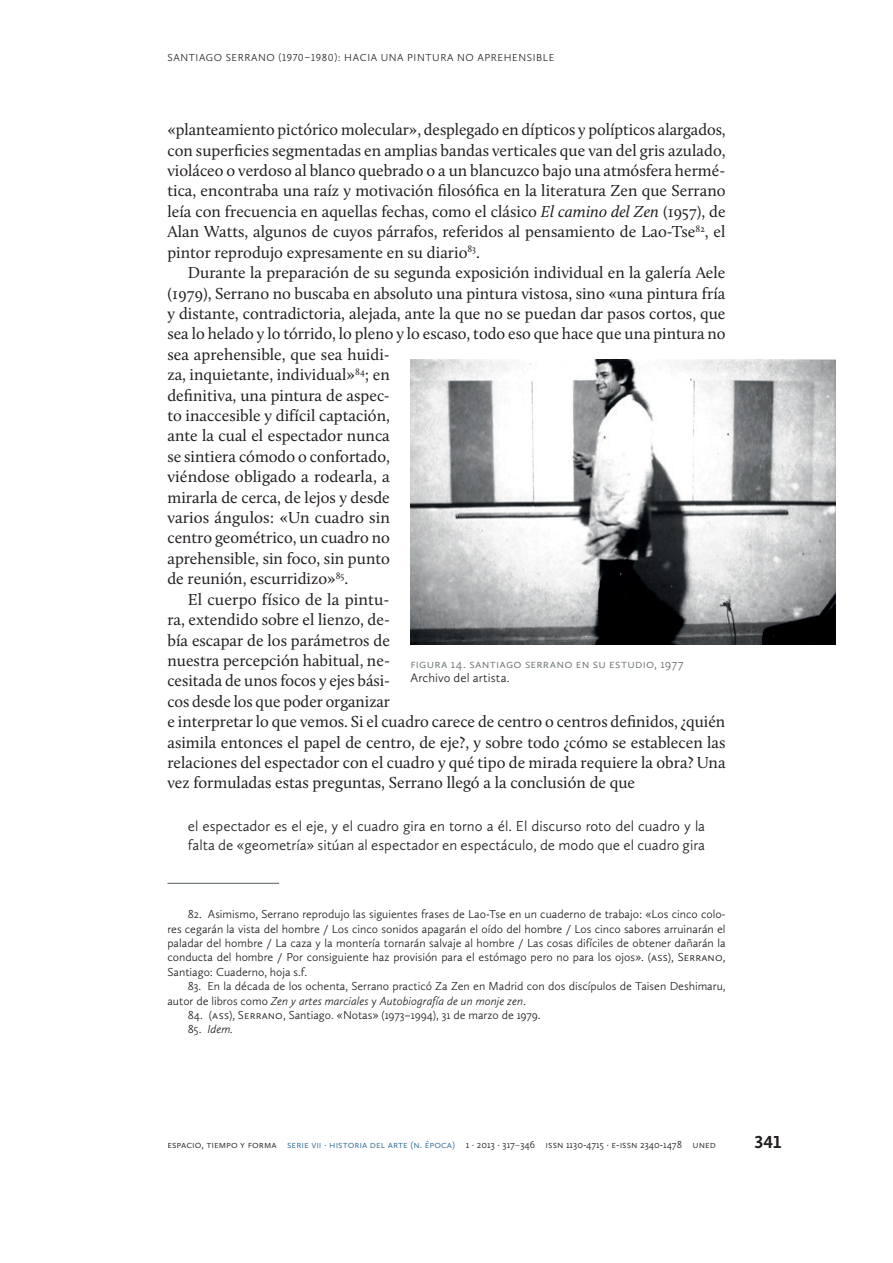
<style>
.page{position:relative;width:893px;height:1263px;background:#fff}
.page>*{position:absolute;margin:0;border:0;box-sizing:border-box;transform-origin:0 0}
.t1{font:700 18px "Calluna Sans";color:#231f20}
.t2{font:16.5px/20.4px "Calluna";color:#231f20;text-align:justify}
.t3{font:300 15px/19.2px "Calluna Sans";color:#231f20}
.t4{font:300 12.75px "Calluna Sans";letter-spacing:.02em;color:#67706e}
.t5{font:300 12.75px "Calluna Sans";letter-spacing:.01em;color:#231f20}
.t6{font:300 12px/14.4px "Calluna Sans";color:#231f20;text-align:justify}
.t7{font:italic 300 12px "Calluna Sans";color:#231f20}
.t8{font:300 10.5px "Calluna Sans";color:#231f20}
.t9{font:300 10.5px "Calluna Sans";letter-spacing:.055em;color:#231f20}
.t10{font:300 10.5px "Calluna Sans";color:#286790}
.s1{font-style:italic}
.s2{font-style:normal}
.s3{color:#286790}
.s4{font-weight:400;color:#67706e}
</style>
<div class="page">
<hr style="left:167px;top:883px;width:112px;height:1px;background:#67706e">
<img style="left:410px;top:360px;width:426px;height:284px">
<p class="t9" style="left:167px;top:52px;width:388px">SANTIAGO SERRANO (1970–1980): HACIA UNA PINTURA NO APREHENSIBLE</p>
<p class="t2" style="left:167px;top:119px;width:560px">«planteamiento pictórico molecular», desplegado en dípticos y polípticos alargados, con superficies segmentadas en amplias bandas verticales que van del gris azulado, violáceo o verdoso al blanco quebrado o a un blancuzco bajo una atmósfera hermé&shy;tica, encontraba una raíz y motivación filosófica en la literatura Zen que Serrano leía con frecuencia en aquellas fechas, como el clásico <span class="s1">El camino del Zen</span> (1957), de Alan Watts, algunos de cuyos párrafos, referidos al pensamiento de Lao-Tse<sup>82</sup>, el pintor reprodujo expresamente en su diario<sup>83</sup>.</p>
<p class="t2" style="left:188px;top:262px;width:539px">Durante la preparación de su segunda exposición individual en la galería Aele</p>
<p class="t2" style="left:167px;top:283px;width:560px">(1979), Serrano no buscaba en absoluto una pintura vistosa, sino «una pintura fría</p>
<p class="t2" style="left:167px;top:303px;width:560px">y distante, contradictoria, alejada, ante la que no se puedan dar pasos cortos, que</p>
<p class="t2" style="left:167px;top:323px;width:560px">sea lo helado y lo tórrido, lo pleno y lo escaso, todo eso que hace que una pintura no</p>
<p class="t2" style="left:167px;top:344px;width:224px">sea aprehensible, que sea huidi-</p>
<p class="t2" style="left:167px;top:364px;width:224px">za, inquietante, individual»<sup>84</sup>; en</p>
<p class="t2" style="left:167px;top:385px;width:224px">definitiva, una pintura de aspec-</p>
<p class="t2" style="left:167px;top:405px;width:224px">to inaccesible y difícil captación,</p>
<p class="t2" style="left:167px;top:425px;width:224px">ante la cual el espectador nunca</p>
<p class="t2" style="left:167px;top:446px;width:224px">se sintiera cómodo o confortado,</p>
<p class="t2" style="left:167px;top:466px;width:224px">viéndose obligado a rodearla, a</p>
<p class="t2" style="left:167px;top:487px;width:224px">mirarla de cerca, de lejos y desde</p>
<p class="t2" style="left:167px;top:507px;width:224px">varios ángulos: «Un cuadro sin</p>
<p class="t2" style="left:167px;top:528px;width:224px">centro geométrico, un cuadro no</p>
<p class="t2" style="left:167px;top:548px;width:224px">aprehensible, sin foco, sin punto</p>
<p class="t2" style="left:167px;top:568px;width:182px">de reunión, escurridizo»<sup>85</sup>.</p>
<p class="t2" style="left:188px;top:589px;width:203px">El cuerpo físico de la pintu-</p>
<p class="t2" style="left:167px;top:609px;width:224px">ra, extendido sobre el lienzo, de-</p>
<p class="t2" style="left:167px;top:630px;width:224px">bía escapar de los parámetros de</p>
<p class="t2" style="left:167px;top:650px;width:224px">nuestra percepción habitual, ne-</p>
<p class="t2" style="left:167px;top:670px;width:224px">cesitada de unos focos y ejes bási-</p>
<p class="t2" style="left:167px;top:691px;width:224px">cos desde los que poder organizar</p>
<p class="t2" style="left:167px;top:711px;width:559px">e interpretar lo que vemos. Si el cuadro carece de centro o centros definidos, ¿quién</p>
<p class="t2" style="left:167px;top:732px;width:560px">asimila entonces el papel de centro, de eje?, y sobre todo ¿cómo se establecen las</p>
<p class="t2" style="left:167px;top:752px;width:560px">relaciones del espectador con el cuadro y qué tipo de mirada requiere la obra? Una</p>
<p class="t2" style="left:167px;top:772px;width:469px">vez formuladas estas preguntas, Serrano llegó a la conclusión de que</p>
<p class="t3" style="left:188px;top:816px;width:519px">el espectador es el eje, y el cuadro gira en torno a él. El discurso roto del cuadro y la falta de «geometría» sitúan al espectador en espectáculo, de modo que el cuadro gira</p>
<p class="t4" style="left:410px;top:656px;width:24px">Figura</p>
<p class="t4" style="left:451px;top:656px;width:87px">14. Santiago Serra</p>
<p class="t4" style="left:556px;top:656px;width:60px">no en su estu</p>
<p class="t4" style="left:635px;top:656px;width:50px">dio, 1977</p>
<p class="t5" style="left:410px;top:670px;width:101px">Archivo del artista.</p>
<p class="t6" style="left:167px;top:907px;width:560px;text-indent:20px">82. Asimismo, Serrano reprodujo las siguientes frases de Lao-Tse en un cuaderno de trabajo: «Los cinco colo&shy;res cegarán la vista del hombre / Los cinco sonidos apagarán el oído del hombre / Los cinco sabores arruinarán el paladar del hombre / La caza y la montería tornarán salvaje al hombre / Las cosas difíciles de obtener dañarán la conducta del hombre / Por consiguiente haz provisión para el estómago pero no para los ojos». (ASS), Serra</p>
<p class="t6" style="left:708px;top:950px;width:19px">no,</p>
<p class="t6" style="left:167px;top:964px;width:141px">Santiago: Cuaderno, hoja s.f.</p>
<p class="t6" style="left:167px;top:979px;width:560px;text-indent:20px">83. En la década de los ochenta, Serrano practicó Za Zen en Madrid con dos discípulos de Taisen Deshimaru, autor de libros como <span class="s1">Zen y artes marciales</span> y <span class="s1">Autobiografía de un monje zen</span>.</p>
<p class="t6" style="left:188px;top:1007px;width:63px">84. (ASS), Serra</p>
<p class="t6" style="left:268px;top:1007px;width:274px">no, Santiago. «Notas» (1973–1994), 31 de marzo de 1979.</p>
<p class="t7" style="left:188px;top:1022px;width:47px"><span class="s2">85.</span> Idem.</p>
<p class="t8" style="left:167px;top:1138px;width:130px">ESPACIO, TIEMPO Y FORMA <span class="s3">Serie</span></p>
<p class="t10" style="left:311px;top:1138px;width:30px">VII · historia</p>
<p class="t10" style="left:370px;top:1138px;width:24px">del arte</p>
<p class="t10" style="left:410px;top:1138px;width:26px">(n. época</p>
<p class="t8" style="left:452px;top:1138px;width:264px"><span class="s3">)</span> 1 · 2013 · 317<span class="s4">–</span>346 ISSN 1130-4715 · e-iss n 2340-1478 UN ED</p>
<p class="t1" style="left:754px;top:1131px;width:28px">341</p>
</div>
